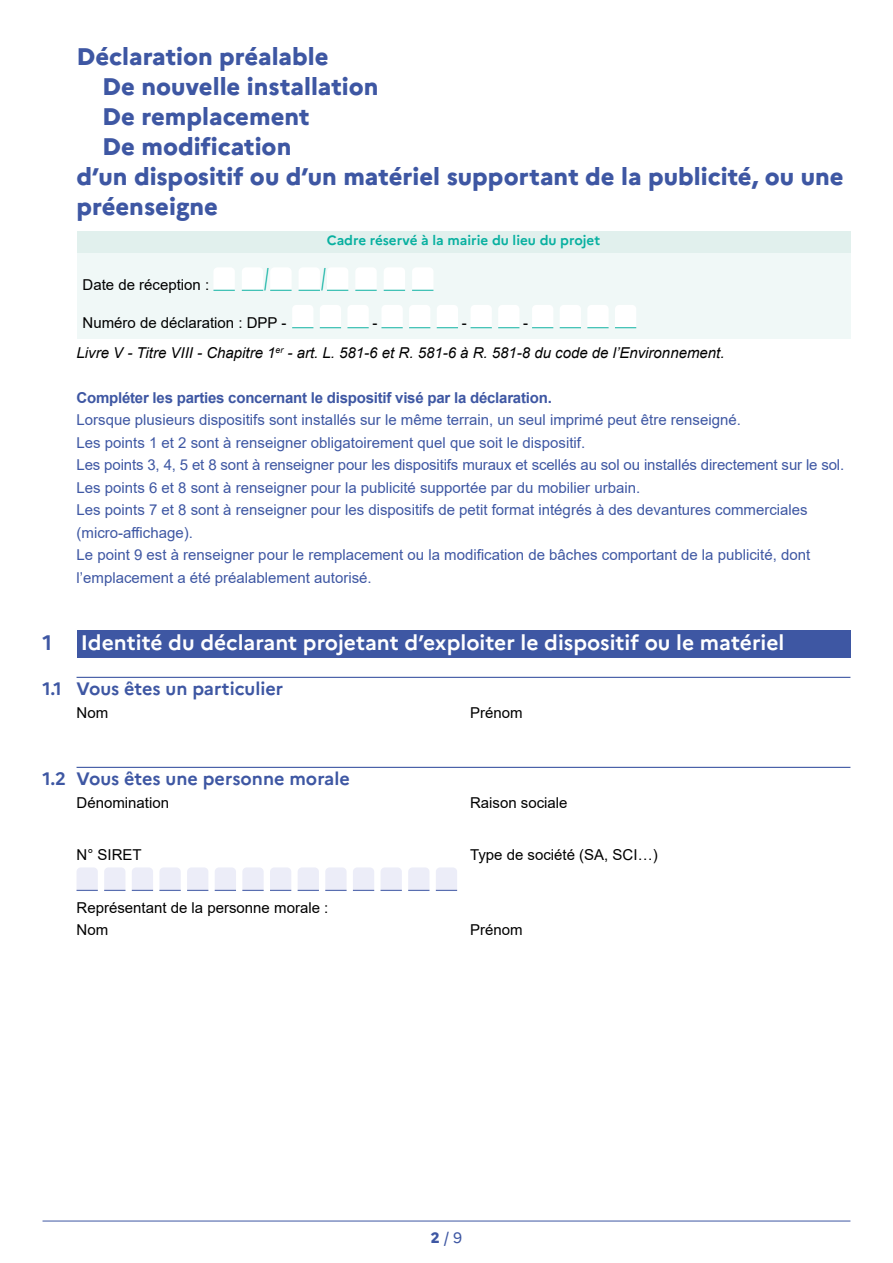
<style>
.page{position:relative;width:893px;height:1263px;background:#fff}
.page>*{position:absolute;margin:0;border:0;box-sizing:border-box;transform-origin:0 0}
.t1{font:30px "Arial";color:#08b0a0;scale:.5 1}
.h1_-_titre_cerfa{font:800 24px/30px "Marianne";color:#3e57a3}
.h2_-_titre_cadre{font:700 21px "Marianne";color:#fff}
.h2_-_titre_cadre-2{font:700 21px "Marianne";color:#3e57a3}
.h3_-_titre_sous-partie{font:700 18px "Marianne";color:#3e57a3}
.LigneBleue_SousTitreCerfa{font:15px/22.5px "Arial";color:#3e57a3}
.sur-titre_champs_-_noir{font:15px "Arial";color:#000}
.lignes_-_tab_24col{font:italic 15px "Arial";color:#000}
.LigneBleue_SousTitreCerfa-2{font:700 15px "Arial";letter-spacing:-.015em;color:#3e57a3}
.UtilisationFormulaire{font:15px "Arial";color:#000}
.t2{font:15px "Marianne";color:#3e57a3}
.LigneBleue_SousTitreCerfa-3{font:15px "Arial";color:#000}
.UtilisationFormulaire_Titre_Mairie{font:700 13.5px "Marianne";color:#08b0a0}
.s1{font-weight:800}
</style>
<div class="page">
<hr style="left:43px;top:1221px;width:807px;height:1px;background:#3e57a3">
<div style="left:77px;top:630px;width:773px;height:27px;background:#3e57a3"></div>
<hr style="left:77px;top:677px;width:773px;height:1px;background:#3e57a3">
<hr style="left:77px;top:767px;width:773px;height:1px;background:#3e57a3">
<svg style="left:77px;top:867px;width:21px;height:24px"></svg>
<svg style="left:104px;top:867px;width:21px;height:24px"></svg>
<svg style="left:132px;top:867px;width:21px;height:24px"></svg>
<svg style="left:159px;top:867px;width:22px;height:24px"></svg>
<svg style="left:187px;top:867px;width:21px;height:24px"></svg>
<svg style="left:215px;top:867px;width:21px;height:24px"></svg>
<svg style="left:242px;top:867px;width:22px;height:24px"></svg>
<svg style="left:270px;top:867px;width:21px;height:24px"></svg>
<svg style="left:298px;top:867px;width:21px;height:24px"></svg>
<svg style="left:325px;top:867px;width:22px;height:24px"></svg>
<svg style="left:353px;top:867px;width:21px;height:24px"></svg>
<svg style="left:381px;top:867px;width:21px;height:24px"></svg>
<svg style="left:408px;top:867px;width:21px;height:24px"></svg>
<svg style="left:436px;top:867px;width:21px;height:24px"></svg>
<div style="left:77px;top:232px;width:773px;height:21px;background:#e1f0ed"></div>
<div style="left:77px;top:253px;width:773px;height:85px;background:#f0f8f7"></div>
<svg style="left:213px;top:268px;width:22px;height:23px"></svg>
<svg style="left:242px;top:268px;width:21px;height:23px"></svg>
<svg style="left:270px;top:268px;width:22px;height:23px"></svg>
<svg style="left:299px;top:268px;width:21px;height:23px"></svg>
<svg style="left:327px;top:268px;width:21px;height:23px"></svg>
<svg style="left:355px;top:268px;width:22px;height:23px"></svg>
<svg style="left:384px;top:268px;width:21px;height:23px"></svg>
<svg style="left:412px;top:268px;width:21px;height:23px"></svg>
<svg style="left:381px;top:305px;width:22px;height:23px"></svg>
<svg style="left:409px;top:305px;width:21px;height:23px"></svg>
<svg style="left:437px;top:305px;width:21px;height:23px"></svg>
<svg style="left:471px;top:305px;width:21px;height:23px"></svg>
<svg style="left:498px;top:305px;width:21px;height:23px"></svg>
<svg style="left:532px;top:305px;width:21px;height:23px"></svg>
<svg style="left:560px;top:305px;width:21px;height:23px"></svg>
<svg style="left:587px;top:305px;width:22px;height:23px"></svg>
<svg style="left:615px;top:305px;width:21px;height:23px"></svg>
<svg style="left:292px;top:305px;width:21px;height:23px"></svg>
<svg style="left:320px;top:305px;width:21px;height:23px"></svg>
<svg style="left:347px;top:305px;width:22px;height:23px"></svg>
<p class="h1_-_titre_cerfa" style="left:77px;top:41px;width:254px">Déclaration préalable</p>
<p class="h1_-_titre_cerfa" style="left:102px;top:71px;width:278px">De nouvelle installation</p>
<p class="h1_-_titre_cerfa" style="left:102px;top:101px;width:209px">De remplacement</p>
<p class="h1_-_titre_cerfa" style="left:102px;top:131px;width:191px">De modification</p>
<p class="h1_-_titre_cerfa" style="left:77px;top:161px;width:769px">d’un dispositif ou d’un matériel supportant de la publicité, ou une préenseigne</p>
<p class="UtilisationFormulaire_Titre_Mairie" style="left:327px;top:232px;width:275px">Cadre réservé à la mairie du lieu du projet</p>
<p class="UtilisationFormulaire" style="left:83px;top:274px;width:128px">Date de réception :</p>
<p class="t1" style="left:265px;top:259px;width:10px">/</p>
<p class="t1" style="left:321px;top:259px;width:10px">/</p>
<p class="UtilisationFormulaire" style="left:83px;top:312px;width:205px">Numéro de déclaration : DPP -</p>
<p class="LigneBleue_SousTitreCerfa-3" style="left:373px;top:312px;width:6px">-</p>
<p class="LigneBleue_SousTitreCerfa-3" style="left:462px;top:312px;width:6px">-</p>
<p class="LigneBleue_SousTitreCerfa-3" style="left:523px;top:312px;width:6px">-</p>
<p class="lignes_-_tab_24col" style="left:77px;top:343px;width:649px">Livre V - Titre VIII - Chapitre 1<sup>er</sup> - art. L. 581-6 et R. 581-6 à R. 581-8 du code de l’Environnement.</p>
<p class="LigneBleue_SousTitreCerfa-2" style="left:77px;top:387px;width:477px">Compléter les parties concernant le dispositif visé par la déclaration.</p>
<p class="LigneBleue_SousTitreCerfa" style="left:77px;top:408px;width:666px">Lorsque plusieurs dispositifs sont installés sur le même terrain, un seul imprimé peut être renseigné.</p>
<p class="LigneBleue_SousTitreCerfa" style="left:77px;top:431px;width:510px">Les points 1 et 2 sont à renseigner obligatoirement quel que soit le dispositif.</p>
<p class="LigneBleue_SousTitreCerfa" style="left:77px;top:453px;width:769px">Les points 3, 4, 5 et 8 sont à renseigner pour les dispositifs muraux et scellés au sol ou installés directement sur le sol.</p>
<p class="LigneBleue_SousTitreCerfa" style="left:77px;top:476px;width:565px">Les points 6 et 8 sont à renseigner pour la publicité supportée par du mobilier urbain.</p>
<p class="LigneBleue_SousTitreCerfa" style="left:77px;top:498px;width:733px">Les points 7 et 8 sont à renseigner pour les dispositifs de petit format intégrés à des devantures commerciales (micro-affichage).</p>
<p class="LigneBleue_SousTitreCerfa" style="left:77px;top:543px;width:735px">Le point 9 est à renseigner pour le remplacement ou la modification de bâches comportant de la publicité, dont l’emplacement a été préalablement autorisé.</p>
<p class="h2_-_titre_cadre-2" style="left:43px;top:630px;width:11px">1</p>
<p class="h2_-_titre_cadre" style="left:81px;top:630px;width:705px">Identité du déclarant projetant d’exploiter le dispositif ou le matériel</p>
<p class="h3_-_titre_sous-partie" style="left:43px;top:678px;width:242px">1.1 Vous êtes un particulier</p>
<p class="sur-titre_champs_-_noir" style="left:77px;top:702px;width:33px">Nom</p>
<p class="sur-titre_champs_-_noir" style="left:470px;top:702px;width:54px">Prénom</p>
<p class="h3_-_titre_sous-partie" style="left:43px;top:768px;width:309px">1.2 Vous êtes une personne morale</p>
<p class="sur-titre_champs_-_noir" style="left:77px;top:792px;width:94px">Dénomination</p>
<p class="sur-titre_champs_-_noir" style="left:470px;top:792px;width:99px">Raison sociale</p>
<p class="sur-titre_champs_-_noir" style="left:77px;top:844px;width:67px">N° SIRET</p>
<p class="sur-titre_champs_-_noir" style="left:470px;top:844px;width:189px">Type de société (SA, SCI…)</p>
<p class="sur-titre_champs_-_noir" style="left:77px;top:897px;width:253px">Représentant de la personne morale :</p>
<p class="sur-titre_champs_-_noir" style="left:77px;top:919px;width:33px">Nom</p>
<p class="sur-titre_champs_-_noir" style="left:470px;top:919px;width:54px">Prénom</p>
<p class="t2" style="left:431px;top:1228px;width:33px"><span class="s1">2</span> / 9</p>
</div>
